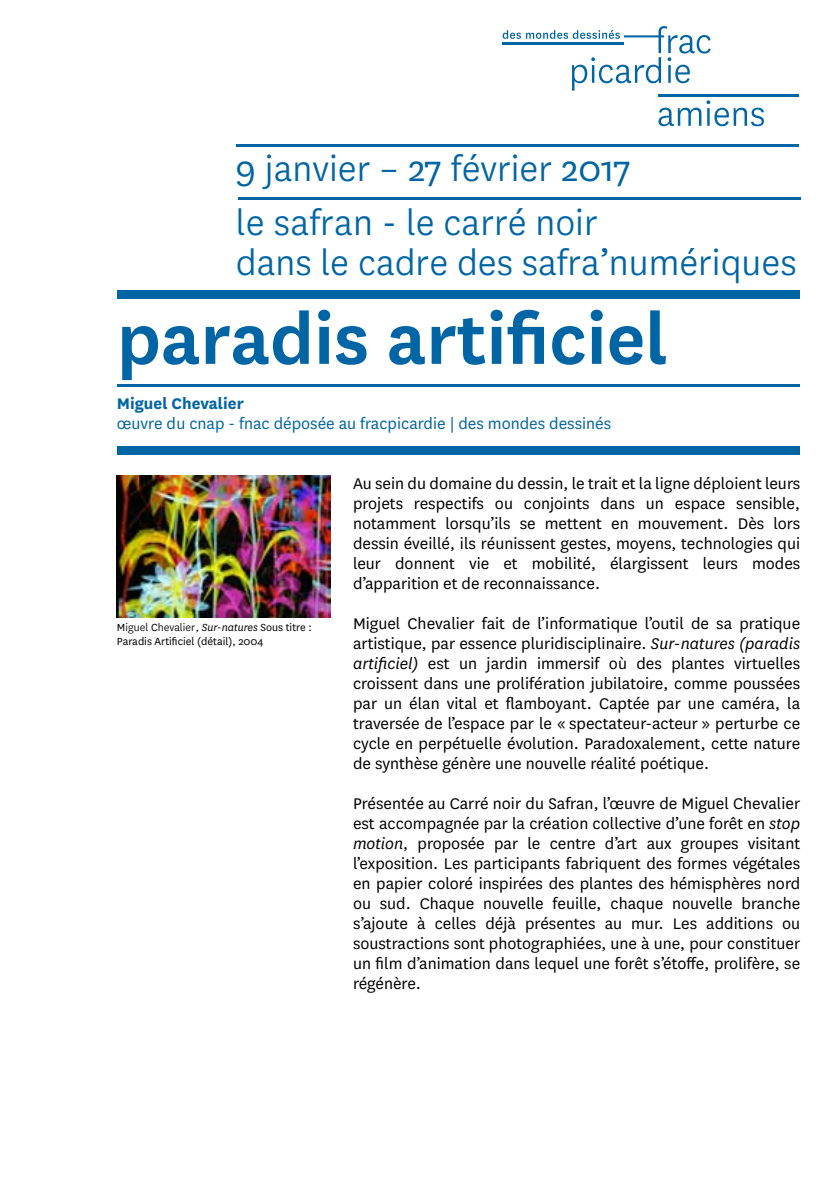
<style>
.page{position:relative;width:840px;height:1191px;background:#fff}
.page>*{position:absolute;margin:0;border:0;box-sizing:border-box;transform-origin:0 0}
.t1{font:600 80px "National";color:#0065a4}
.t2{font:40px/40px "National Frac";color:#0065a4}
.t3{font:18px/20px "National";color:#000;text-align:justify}
.t4{font:18px "National";color:#0065a4}
.t5{font:700 18px "National";color:#0065a4}
.t6{font:12px "National Frac";color:#000}
.t7{font:12px "National";color:#000}
.s1{font-family:"National";font-style:italic}
.s2{font-family:"National"}
.s3{font-family:"National Frac"}
.s4{font-style:italic}
</style>
<div class="page">
<div style="left:117px;top:290px;width:681px;height:9px;background:#0065a4"></div>
<hr style="left:117px;top:384px;width:681px;height:3px;background:#0065a4">
<div style="left:117px;top:446px;width:681px;height:9px;background:#0065a4"></div>
<hr style="left:658px;top:94px;width:140px;height:2px;background:#0065a4">
<svg style="left:658px;top:100px;width:105px;height:26px"></svg>
<svg style="left:502px;top:26px;width:208px;height:65px"></svg>
<hr style="left:502px;top:43px;width:121px;height:2px;background:#0065a4">
<hr style="left:236px;top:144px;width:561px;height:3px;background:#0065a4">
<img style="left:117px;top:476px;width:213px;height:141px">
<hr style="left:238px;top:197px;width:561px;height:2px;background:#0065a4">
<h2 class="t2" style="left:236px;top:149px;width:396px">9 janvier – 27 février 2017</h2>
<h2 class="t2" style="left:236px;top:204px;width:562px">le safran - le carré noir<br>dans le cadre des safra’numériques</h2>
<h1 class="t1" style="left:117px;top:284px;width:552px">paradis artificiel</h1>
<p class="t5" style="left:117px;top:390px;width:128px">Miguel Chevalier</p>
<p class="t4" style="left:117px;top:412px;width:495px">œuvre du cnap - fnac déposée au fracpicardie | des mondes dessinés</p>
<p class="t6" style="left:117px;top:620px;width:196px">Miguel Chevalier, <span class="s1">Sur-natures</span> <span class="s2">Sous titre :</span></p>
<p class="t7" style="left:117px;top:633px;width:148px">Paradis Artificiel (détail)<span class="s3">, 2004</span></p>
<p class="t3" style="left:353px;top:473px;width:448px">Au sein du domaine du dessin, le trait et la ligne déploient leurs projets respectifs ou conjoints dans un espace sensible, notamment lorsqu’ils se mettent en mouvement. Dès lors dessin éveillé, ils réunissent gestes, moyens, technologies qui leur donnent vie et mobilité, élargissent leurs modes d’apparition et de reconnaissance.</p>
<p class="t3" style="left:353px;top:613px;width:448px">Miguel Chevalier fait de l’informatique l’outil de sa pratique artistique, par essence pluridisciplinaire. <span class="s4">Sur-natures (paradis artificiel)</span> est un jardin immersif où des plantes virtuelles croissent dans une prolifération jubilatoire, comme poussées par un élan vital et flamboyant. Captée par une caméra, la traversée de l’espace par le « spectateur-acteur » perturbe ce cycle en perpétuelle évolution. Paradoxalement, cette nature de synthèse génère une nouvelle réalité poétique.</p>
<p class="t3" style="left:353px;top:793px;width:448px">Présentée au Carré noir du Safran, l’œuvre de Miguel Chevalier est accompagnée par la création collective d’une forêt en <span class="s4">stop motion</span>, proposée par le centre d’art aux groupes visitant l’exposition. Les participants fabriquent des formes végétales en papier coloré inspirées des plantes des hémisphères nord ou sud. Chaque nouvelle feuille, chaque nouvelle branche s’ajoute à celles déjà présentes au mur. Les additions ou soustractions sont photographiées, une à une, pour constituer un film d’animation dans lequel une forêt s’étoffe, prolifère, se régénère.</p>
</div>
